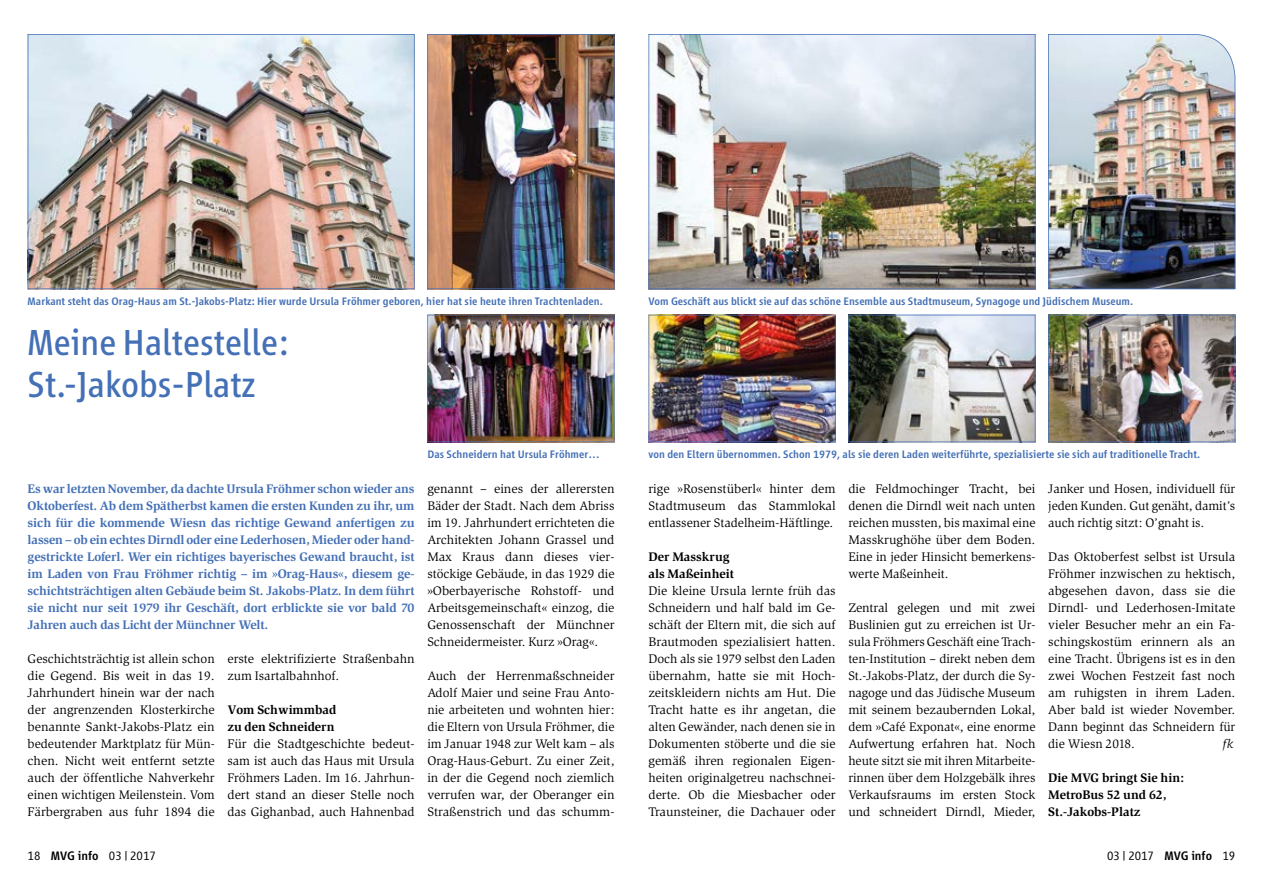
<style>
.page{position:relative;width:1263px;height:893px;background:#fff}
.page>*{position:absolute;margin:0;border:0;box-sizing:border-box;transform-origin:0 0}
.t1{font:37.5px/42px "Vialog LT";color:#4470b6}
.t2{font:12.75px/17px "Slimbach";color:#000;text-align:justify}
.t3{font:700 12.75px/17px "Slimbach";letter-spacing:-.01em;color:#4470b6;text-align:justify}
.t4{font:700 12.75px/17px "Slimbach";color:#000}
.t5{font:300 12.75px "Vialog LT";color:#000}
.t6{font:italic 12.75px "Slimbach";color:#000}
.t7{font:500 11.25px "Vialog LT";color:#4470b6}
.s1{font-weight:500}
</style>
<div class="page">
<img style="left:427px;top:315px;width:187px;height:127px">
<img style="left:1048px;top:315px;width:187px;height:127px">
<img style="left:648px;top:315px;width:188px;height:127px">
<img style="left:648px;top:34px;width:387px;height:255px">
<img style="left:427px;top:34px;width:187px;height:255px">
<img style="left:28px;top:34px;width:387px;height:255px">
<img style="left:1048px;top:34px;width:187px;height:255px">
<img style="left:848px;top:315px;width:187px;height:127px">
<p class="t7" style="left:28px;top:295px;width:577px">Markant steht das Orag-Haus am St.-Jakobs-Platz: Hier wurde Ursula Fröhmer geboren, hier hat sie heute ihren Trachtenladen.</p>
<h1 class="t1" style="left:28px;top:322px;width:263px">Meine Haltestelle:<br>St.-Jakobs-Platz</h1>
<p class="t3" style="left:28px;top:480px;width:388px">Es war letzten November, da dachte Ursula Fröhmer schon wieder ans Oktoberfest. Ab dem Spätherbst kamen die ersten Kunden zu ihr, um sich für die kommende Wiesn das richtige Gewand anfertigen zu lassen – ob ein echtes Dirndl oder eine Lederhosen, Mieder oder hand&shy;gestrickte Loferl. Wer ein richtiges bayerisches Gewand braucht, ist im Laden von Frau Fröhmer richtig – im »Orag-Haus«, diesem ge&shy;schichtsträchtigen alten Gebäude beim St. Jakobs-Platz. In dem führt sie nicht nur seit 1979 ihr Geschäft, dort erblickte sie vor bald 70<br>Jahren auch das Licht der Münchner Welt.</p>
<p class="t2" style="left:28px;top:651px;width:189px">Geschichtsträchtig ist allein schon die Gegend. Bis weit in das 19.<br>Jahrhundert hinein war der nach der angrenzenden Klosterkirche benannte Sankt-Jakobs-Platz ein bedeutender Marktplatz für Mün&shy;chen. Nicht weit entfernt setzte auch der öffentliche Nahverkehr einen wichtigen Meilenstein. Vom Färbergraben aus fuhr 1894 die</p>
<p class="t2" style="left:227px;top:651px;width:189px">erste elektrifizierte Straßenbahn zum Isartalbahnhof.</p>
<p class="t4" style="left:227px;top:702px;width:110px">Vom Schwimmbad zu den Schneidern</p>
<p class="t2" style="left:227px;top:736px;width:189px">Für die Stadtgeschichte bedeut&shy;sam ist auch das Haus mit Ursula Fröhmers Laden. Im 16. Jahrhun&shy;dert stand an dieser Stelle noch das Gighanbad, auch Hahnenbad</p>
<p class="t5" style="left:28px;top:849px;width:130px">18 <span class="s1">MVG info</span> 03 | 2017</p>
<p class="t7" style="left:427px;top:448px;width:174px">Das Schneidern hat Ursula Fröhmer…</p>
<p class="t2" style="left:427px;top:481px;width:189px">genannt – eines der allerersten Bäder der Stadt. Nach dem Abriss im 19. Jahrhundert errichteten die Architekten Johann Grassel und Max Kraus dann dieses vier&shy;stöckige Gebäude, in das 1929 die »Oberbayerische Rohstoff- und Arbeitsgemeinschaft« einzog, die Genossenschaft der Münchner Schneidermeister. Kurz » Orag«.</p>
<p class="t2" style="left:427px;top:668px;width:189px">Auch der Herrenmaßschneider Adolf Maier und seine Frau Anto&shy;nie arbeiteten und wohnten hier: die Eltern von Ursula Fröhmer, die im Januar 1948 zur Welt kam – als Orag-Haus-Geburt. Zu einer Zeit, in der die Gegend noch ziemlich verrufen war, der Oberanger ein Straßenstrich und das schumm-</p>
<p class="t7" style="left:648px;top:295px;width:486px">Vom Geschäft aus blickt sie auf das schöne Ensemble aus Stadtmuseum, Synagoge und Jüdischem Museum.</p>
<p class="t7" style="left:648px;top:448px;width:553px">von den Eltern übernommen. Schon 1979, als sie deren Laden weiterführte, spezialisierte sie sich auf traditionelle Tracht.</p>
<p class="t2" style="left:648px;top:481px;width:189px">rige »Rosenstüberl« hinter dem Stadtmuseum das Stammlokal entlassener Stadelheim-Häftlinge.</p>
<p class="t4" style="left:648px;top:548px;width:87px">Der Masskrug als Maßeinheit</p>
<p class="t2" style="left:648px;top:583px;width:189px">Die kleine Ursula lernte früh das Schneidern und half bald im Ge&shy;schäft der Eltern mit, die sich auf Brautmoden spezialisiert hatten.<br>Doch als sie 1979 selbst den Laden übernahm, hatte sie mit Hoch&shy;zeitskleidern nichts am Hut. Die Tracht hatte es ihr angetan, die alten Gewänder, nach denen sie in Dokumenten stöberte und die sie gemäß ihren regionalen Eigen&shy;heiten originalgetreu nachschnei&shy;derte. Ob die Miesbacher oder Traunsteiner, die Dachauer oder</p>
<p class="t2" style="left:848px;top:481px;width:189px">die Feldmochinger Tracht, bei denen die Dirndl weit nach unten reichen mussten, bis maximal eine Masskrughöhe über dem Boden.<br>Eine in jeder Hinsicht bemerkens&shy;werte Maßeinheit.</p>
<p class="t2" style="left:848px;top:600px;width:189px">Zentral gelegen und mit zwei Buslinien gut zu erreichen ist Ur&shy;sula Fröhmers Geschäft eine Trach&shy;ten-Institution – direkt neben dem St.-Jakobs-Platz, der durch die Sy&shy;nagoge und das Jüdische Museum mit seinem bezaubernden Lokal, dem »Café Exponat«, eine enorme Aufwertung erfahren hat. Noch heute sitzt sie mit ihren Mitarbeite&shy;rinnen über dem Holzgebälk ihres Verkaufsraums im ersten Stock und schneidert Dirndl, Mieder,</p>
<p class="t2" style="left:1048px;top:481px;width:189px">Janker und Hosen, individuell für jeden Kunden. Gut genäht, damit’s auch richtig sitzt: O’gnaht is.</p>
<p class="t2" style="left:1048px;top:549px;width:189px">Das Oktoberfest selbst ist Ursula Fröhmer inzwischen zu hektisch, abgesehen davon, dass sie die Dirndl- und Lederhosen-Imitate vieler Besucher mehr an ein Fa&shy;schingskostüm erinnern als an eine Tracht. Übrigens ist es in den zwei Wochen Festzeit fast noch am ruhigsten in ihrem Laden.<br>Aber bald ist wieder November.<br>Dann beginnt das Schneidern für die Wiesn 2018.</p>
<p class="t6" style="left:1222px;top:737px;width:12px">fk</p>
<p class="t4" style="left:1048px;top:770px;width:137px">Die MVG bringt Sie hin:<br>MetroBus 52 und 62,<br>St.-Jakobs-Platz</p>
<p class="t5" style="left:1107px;top:849px;width:130px">03 | 2017 <span class="s1">MVG info</span> 19</p>
</div>
